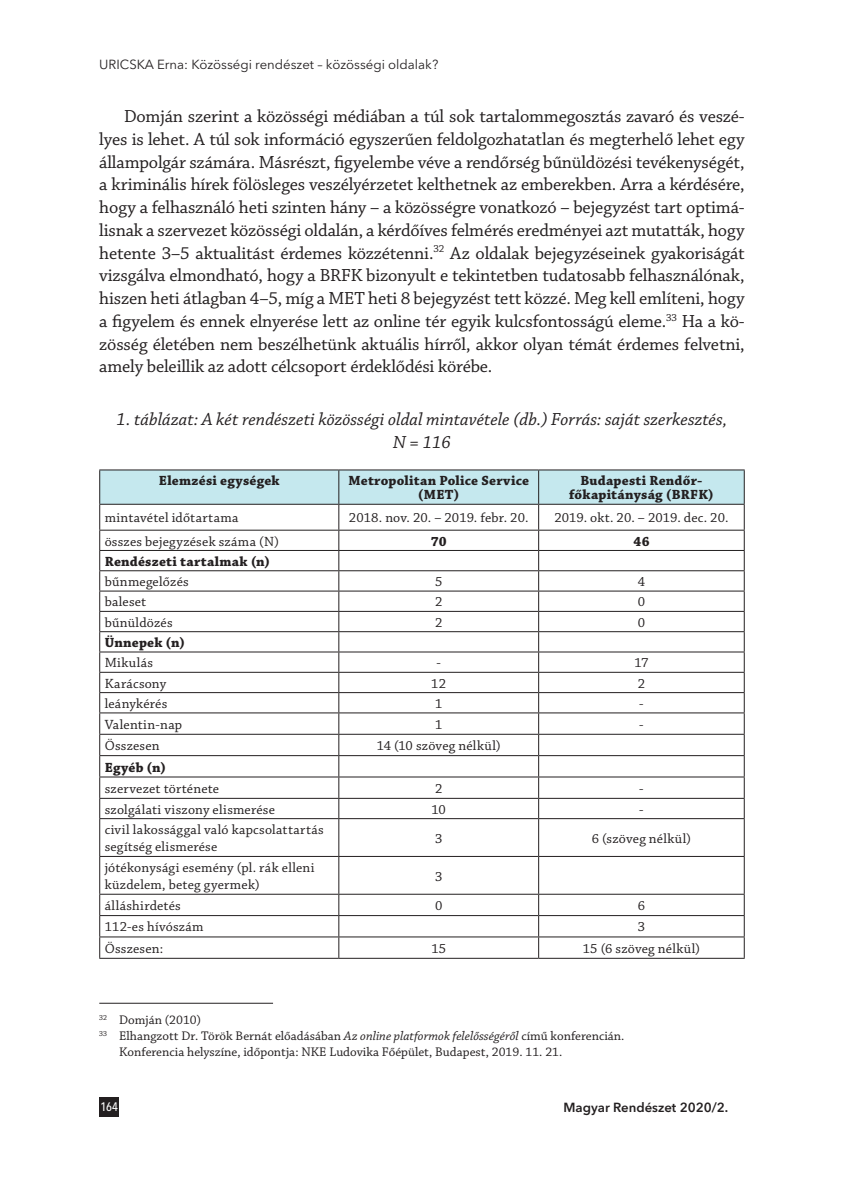
<style>
.page{position:relative;width:844px;height:1191px;background:#fff}
.page>*{position:absolute;margin:0;border:0;box-sizing:border-box;transform-origin:0 0}
.Szöveg{font:18.38px/22.8px "Chaparral Pro";letter-spacing:-.01em;color:#231f20;text-align:justify}
.táblázat{font:italic 18.38px/22.8px "Chaparral Pro";color:#231f20;text-align:center}
._7_3__Táblázatok_tar{font:14px/17.5px "Chaparral Pro";letter-spacing:.015em;color:#231f20}
._7_1__Táblázatok_fej{font:700 14px "Chaparral Pro";letter-spacing:.015em;color:#231f20}
._7_3__Táblázatok_tar-2{font:700 14px "Chaparral Pro";letter-spacing:.02em;color:#231f20}
.Lábjegyzet{font:13.12px "Chaparral Pro";color:#231f20}
.t1{font:13.12px "Avenir Next LT Pro";color:#231f20}
.t2{font:600 13.12px "Avenir Next LT Pro";color:#231f20}
.t3{font:500 condensed 12.25px "Avenir Next LT Pro";color:#fff}
.s1{font-style:italic}
</style>
<div class="page">
<div style="left:99px;top:1096px;width:20px;height:20px;background:#231f20"></div>
<hr style="left:538px;top:469px;width:206px;height:1px;background:#231f20">
<hr style="left:538px;top:818px;width:206px;height:1px;background:#231f20">
<hr style="left:743px;top:819px;width:1px;height:37px;background:#231f20">
<hr style="left:538px;top:856px;width:206px;height:1px;background:#231f20">
<hr style="left:743px;top:857px;width:1px;height:36px;background:#231f20">
<hr style="left:538px;top:893px;width:206px;height:1px;background:#231f20">
<hr style="left:538px;top:915px;width:206px;height:1px;background:#231f20">
<hr style="left:538px;top:936px;width:206px;height:1px;background:#231f20">
<svg style="left:743px;top:894px;width:1px;height:64px"></svg>
<hr style="left:538px;top:958px;width:206px;height:1px;background:#231f20">
<hr style="left:99px;top:469px;width:240px;height:1px;background:#231f20">
<hr style="left:339px;top:469px;width:199px;height:1px;background:#231f20">
<svg style="left:99px;top:470px;width:645px;height:348px"></svg>
<hr style="left:99px;top:819px;width:1px;height:37px;background:#231f20">
<hr style="left:99px;top:818px;width:240px;height:1px;background:#231f20">
<hr style="left:339px;top:818px;width:199px;height:1px;background:#231f20">
<hr style="left:338px;top:819px;width:1px;height:37px;background:#231f20">
<hr style="left:538px;top:819px;width:1px;height:37px;background:#231f20">
<hr style="left:99px;top:857px;width:1px;height:36px;background:#231f20">
<hr style="left:99px;top:856px;width:240px;height:1px;background:#231f20">
<hr style="left:339px;top:856px;width:199px;height:1px;background:#231f20">
<hr style="left:338px;top:857px;width:1px;height:36px;background:#231f20">
<hr style="left:538px;top:857px;width:1px;height:36px;background:#231f20">
<hr style="left:99px;top:893px;width:240px;height:1px;background:#231f20">
<hr style="left:339px;top:893px;width:199px;height:1px;background:#231f20">
<hr style="left:99px;top:915px;width:240px;height:1px;background:#231f20">
<hr style="left:339px;top:915px;width:199px;height:1px;background:#231f20">
<svg style="left:99px;top:894px;width:1px;height:64px"></svg>
<hr style="left:99px;top:936px;width:240px;height:1px;background:#231f20">
<hr style="left:339px;top:936px;width:199px;height:1px;background:#231f20">
<svg style="left:338px;top:894px;width:1px;height:64px"></svg>
<svg style="left:538px;top:894px;width:1px;height:64px"></svg>
<hr style="left:99px;top:958px;width:240px;height:1px;background:#231f20">
<hr style="left:339px;top:958px;width:199px;height:1px;background:#231f20">
<hr style="left:99px;top:1002px;width:174px;height:1px;background:#231f20">
<p class="t1" style="left:99px;top:57px;width:340px">URICSKA Erna: Közösségi rendészet – közösségi oldalak?</p>
<p class="Szöveg" style="left:99px;top:106px;width:646px;text-indent:25px">Domján szerint a közösségi médiában a túl sok tartalommegosztás zavaró és veszé&shy;lyes is lehet. A túl sok információ egyszerűen feldolgozhatatlan és megterhelő lehet egy állampolgár számára. Másrészt, figyelembe véve a rendőrség bűnüldözési tevékenységét, a kriminális hírek fölösleges veszélyérzetet kelthetnek az emberekben. Arra a kérdésére, hogy a felhasználó heti szinten hány – a közösségre vonatkozó – bejegyzést tart optimá&shy;lisnak a szervezet közösségi oldalán, a kérdőíves felmérés eredményei azt mutatták, hogy hetente 3–5 aktualitást érdemes közzétenni.<sup>32</sup> Az oldalak bejegyzéseinek gyakoriságát vizsgálva elmondható, hogy a BRFK bizonyult e tekintetben tudatosabb felhasználónak, hiszen heti átlagban 4–5, míg a MET heti 8 bejegyzést tett közzé. Meg kell említeni, hogy a figyelem és ennek elnyerése lett az online tér egyik kulcsfontosságú eleme.<sup>33</sup> Ha a kö&shy;zösség életében nem beszélhetünk aktuális hírről, akkor olyan témát érdemes felvetni, amely beleillik az adott célcsoport érdeklődési körébe.</p>
<p class="táblázat" style="left:117px;top:408px;width:612px">1. táblázat: A két rendészeti közösségi oldal mintavétele (db.) Forrás: saját szerkesztés,<br>N = 116</p>
<p class="_7_1__Táblázatok_fej" style="left:159px;top:472px;width:122px">Elemzési egységek</p>
<p class="_7_1__Táblázatok_fej" style="left:348px;top:472px;width:182px">Metropolitan Police Service</p>
<p class="_7_1__Táblázatok_fej" style="left:418px;top:486px;width:43px">(MET)</p>
<p class="_7_1__Táblázatok_fej" style="left:580px;top:472px;width:124px">Budapesti Rendőr-</p>
<p class="_7_1__Táblázatok_fej" style="left:569px;top:486px;width:146px">főkapitányság (BRFK)</p>
<p class="_7_3__Táblázatok_tar" style="left:105px;top:510px;width:135px">mintavétel időtartama</p>
<p class="_7_3__Táblázatok_tar" style="left:349px;top:510px;width:181px">2018. nov. 20. – 2019. febr. 20.</p>
<p class="_7_3__Táblázatok_tar" style="left:554px;top:510px;width:176px">2019. okt. 20. – 2019. dec. 20.</p>
<p class="_7_3__Táblázatok_tar" style="left:105px;top:533px;width:176px">összes bejegyzések száma (N)</p>
<p class="_7_3__Táblázatok_tar-2" style="left:430px;top:533px;width:17px">70</p>
<p class="_7_3__Táblázatok_tar-2" style="left:633px;top:533px;width:18px">46</p>
<p class="_7_3__Táblázatok_tar-2" style="left:105px;top:553px;width:167px">Rendészeti tartalmak (n)</p>
<p class="_7_3__Táblázatok_tar" style="left:105px;top:573px;width:86px">bűnmegelőzés</p>
<p class="_7_3__Táblázatok_tar" style="left:435px;top:573px;width:9px">5</p>
<p class="_7_3__Táblázatok_tar" style="left:637px;top:573px;width:9px">4</p>
<p class="_7_3__Táblázatok_tar" style="left:105px;top:594px;width:43px">baleset</p>
<p class="_7_3__Táblázatok_tar" style="left:435px;top:594px;width:9px">2</p>
<p class="_7_3__Táblázatok_tar" style="left:637px;top:594px;width:9px">0</p>
<p class="_7_3__Táblázatok_tar" style="left:105px;top:614px;width:69px">bűnüldözés</p>
<p class="_7_3__Táblázatok_tar" style="left:435px;top:614px;width:9px">2</p>
<p class="_7_3__Táblázatok_tar" style="left:637px;top:614px;width:9px">0</p>
<p class="_7_3__Táblázatok_tar-2" style="left:105px;top:634px;width:82px">Ünnepek (n)</p>
<p class="_7_3__Táblázatok_tar" style="left:105px;top:654px;width:50px">Mikulás</p>
<p class="_7_3__Táblázatok_tar" style="left:436px;top:654px;width:6px">-</p>
<p class="_7_3__Táblázatok_tar" style="left:634px;top:654px;width:15px">17</p>
<p class="_7_3__Táblázatok_tar" style="left:105px;top:675px;width:63px">Karácsony</p>
<p class="_7_3__Táblázatok_tar" style="left:431px;top:675px;width:16px">12</p>
<p class="_7_3__Táblázatok_tar" style="left:637px;top:675px;width:9px">2</p>
<p class="_7_3__Táblázatok_tar" style="left:105px;top:695px;width:64px">leánykérés</p>
<p class="_7_3__Táblázatok_tar" style="left:435px;top:695px;width:9px">1</p>
<p class="_7_3__Táblázatok_tar" style="left:639px;top:695px;width:6px">-</p>
<p class="_7_3__Táblázatok_tar" style="left:105px;top:716px;width:79px">Valentin-nap</p>
<p class="_7_3__Táblázatok_tar" style="left:435px;top:716px;width:9px">1</p>
<p class="_7_3__Táblázatok_tar" style="left:639px;top:716px;width:6px">-</p>
<p class="_7_3__Táblázatok_tar" style="left:105px;top:737px;width:57px">Összesen</p>
<p class="_7_3__Táblázatok_tar" style="left:376px;top:737px;width:125px">14 (10 szöveg nélkül)</p>
<p class="_7_3__Táblázatok_tar-2" style="left:105px;top:759px;width:63px">Egyéb (n)</p>
<p class="_7_3__Táblázatok_tar" style="left:105px;top:780px;width:116px">szervezet története</p>
<p class="_7_3__Táblázatok_tar" style="left:435px;top:780px;width:9px">2</p>
<p class="_7_3__Táblázatok_tar" style="left:639px;top:780px;width:6px">-</p>
<p class="_7_3__Táblázatok_tar" style="left:105px;top:801px;width:172px">szolgálati viszony elismerése</p>
<p class="_7_3__Táblázatok_tar" style="left:431px;top:801px;width:16px">10</p>
<p class="_7_3__Táblázatok_tar" style="left:639px;top:801px;width:6px">-</p>
<p class="_7_3__Táblázatok_tar" style="left:105px;top:821px;width:220px">civil lakossággal való kapcsolattartás segítség elismerése</p>
<p class="_7_3__Táblázatok_tar" style="left:435px;top:830px;width:9px">3</p>
<p class="_7_3__Táblázatok_tar" style="left:591px;top:830px;width:101px">6 (szöveg nélkül)</p>
<p class="_7_3__Táblázatok_tar" style="left:105px;top:859px;width:211px">jótékonysági esemény (pl. rák elleni küzdelem, beteg gyermek)</p>
<p class="_7_3__Táblázatok_tar" style="left:435px;top:868px;width:9px">3</p>
<p class="_7_3__Táblázatok_tar" style="left:105px;top:897px;width:78px">álláshirdetés</p>
<p class="_7_3__Táblázatok_tar" style="left:435px;top:897px;width:9px">0</p>
<p class="_7_3__Táblázatok_tar" style="left:637px;top:897px;width:9px">6</p>
<p class="_7_3__Táblázatok_tar" style="left:105px;top:918px;width:100px">112-es hívószám</p>
<p class="_7_3__Táblázatok_tar" style="left:637px;top:918px;width:9px">3</p>
<p class="_7_3__Táblázatok_tar" style="left:105px;top:940px;width:60px">Összesen:</p>
<p class="_7_3__Táblázatok_tar" style="left:431px;top:940px;width:16px">15</p>
<p class="_7_3__Táblázatok_tar" style="left:582px;top:940px;width:119px">15 (6 szöveg nélkül)</p>
<p class="Lábjegyzet" style="left:99px;top:1012px;width:103px"><sup>32</sup> Domján (2010)</p>
<p class="Lábjegyzet" style="left:99px;top:1028px;width:526px"><sup>33</sup> Elhangzott Dr. Török Bernát előadásában <span class="s1">Az online platformok felelősségéről</span> című konferencián.</p>
<p class="Lábjegyzet" style="left:119px;top:1044px;width:444px">Konferencia helyszíne, időpontja: NKE Ludovika Főépület, Budapest, 2019. 11. 21.</p>
<p class="t3" style="left:100px;top:1099px;width:19px">164</p>
<p class="t2" style="left:563px;top:1099px;width:166px">Magyar Rendészet 2020/2.</p>
</div>
